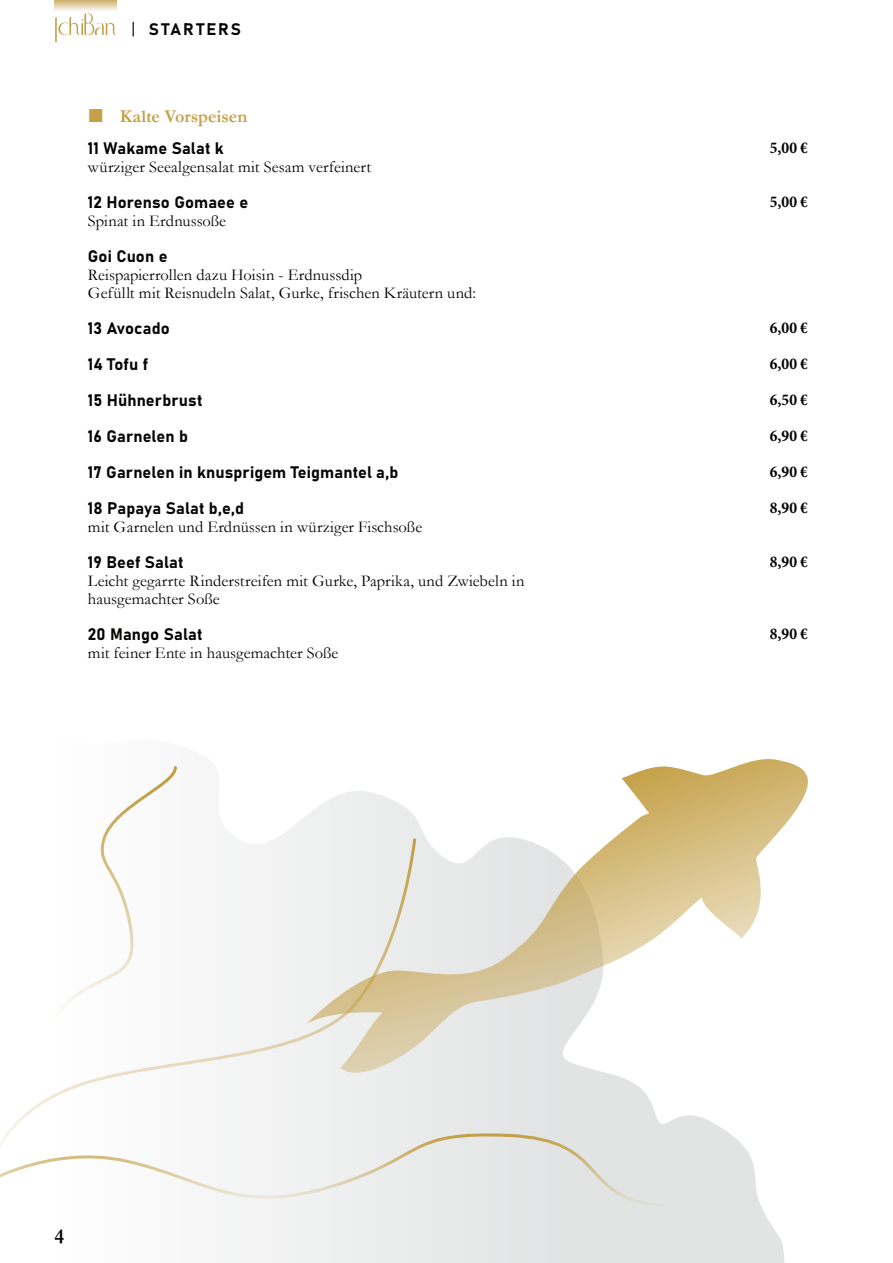
<style>
.page{position:relative;width:893px;height:1263px;background:#fff}
.page>*{position:absolute;margin:0;border:0;box-sizing:border-box;transform-origin:0 0}
.t1{font:700 21px "Garamond";color:#040503}
.t2{font:700 18px "Garamond";color:#c4a046}
.t3{font:16.5px/18px "Garamond";letter-spacing:.005em;color:#040503}
.t4{font:16.5px/36px "Bahnschrift";letter-spacing:.005em;color:#040503}
.t5{font:700 condensed 16.5px/36px "Minion Pro";color:#040503;text-align:justify}
.t6{font:16.5px "Bahnschrift";letter-spacing:.125em;color:#040503}
</style>
<div class="page">
<svg style="left:55px;top:13px;width:61px;height:29px"></svg>
<svg style="left:54px;top:0;width:63px;height:11px"></svg>
<svg style="left:228px;top:816px;width:557px;height:447px;fill:#e5e6e6"></svg>
<div style="left:178px;top:837px;width:240px;height:295px;background:#f3f4f4"></div>
<svg style="left:0;top:1132px;width:666px;height:76px"></svg>
<svg style="left:0;top:766px;width:178px;height:370px"></svg>
<svg style="left:306px;top:759px;width:502px;height:324px"></svg>
<p class="t6" style="left:132px;top:17px;width:111px">| starters</p>
<p class="t2" style="left:120px;top:104px;width:129px">Kalte Vorspeisen</p>
<p class="t4" style="left:88px;top:129px;width:137px">11 Wakame Salat k</p>
<p class="t3" style="left:88px;top:157px;width:285px">würziger Seealgensalat mit Sesam verfeinert</p>
<p class="t4" style="left:88px;top:183px;width:162px">12 Horenso Gomaee e</p>
<p class="t3" style="left:88px;top:211px;width:140px">Spinat in Erdnussoße</p>
<p class="t4" style="left:88px;top:237px;width:81px">Goi Cuon e</p>
<p class="t3" style="left:88px;top:265px;width:390px">Reispapierrollen dazu Hoisin - Erdnussdip<br>Gefüllt mit Reisnudeln Salat, Gurke, frischen Kräutern und:</p>
<p class="t4" style="left:88px;top:309px;width:312px">13 Avocado<br>14 Tofu f<br>15 Hühnerbrust<br>16 Garnelen b<br>17 Garnelen in knusprigem Teigmantel a,b<br>18 Papaya Salat b,e,d</p>
<p class="t3" style="left:88px;top:517px;width:336px">mit Garnelen und Erdnüssen in würziger Fischsoße</p>
<p class="t4" style="left:88px;top:543px;width:97px">19 Beef Salat</p>
<p class="t3" style="left:88px;top:571px;width:438px">Leicht gegarrte Rinderstreifen mit Gurke, Paprika, und Zwiebeln in hausgemachter Soße</p>
<p class="t4" style="left:88px;top:615px;width:116px">20 Mango Salat</p>
<p class="t3" style="left:88px;top:643px;width:252px">mit feiner Ente in hausgemachter Soße</p>
<p class="t1" style="left:54px;top:1222px;width:11px">4</p>
<p class="t5" style="left:770px;top:130px;width:40px">5,00 €</p>
<p class="t5" style="left:770px;top:184px;width:40px">5,00 €</p>
<p class="t5" style="left:770px;top:310px;width:40px">6,00 € 6,00 € 6,50 € 6,90 € 6,90 € 8,90 €</p>
<p class="t5" style="left:770px;top:544px;width:40px">8,90 €</p>
<p class="t5" style="left:770px;top:616px;width:40px">8,90 €</p>
</div>
